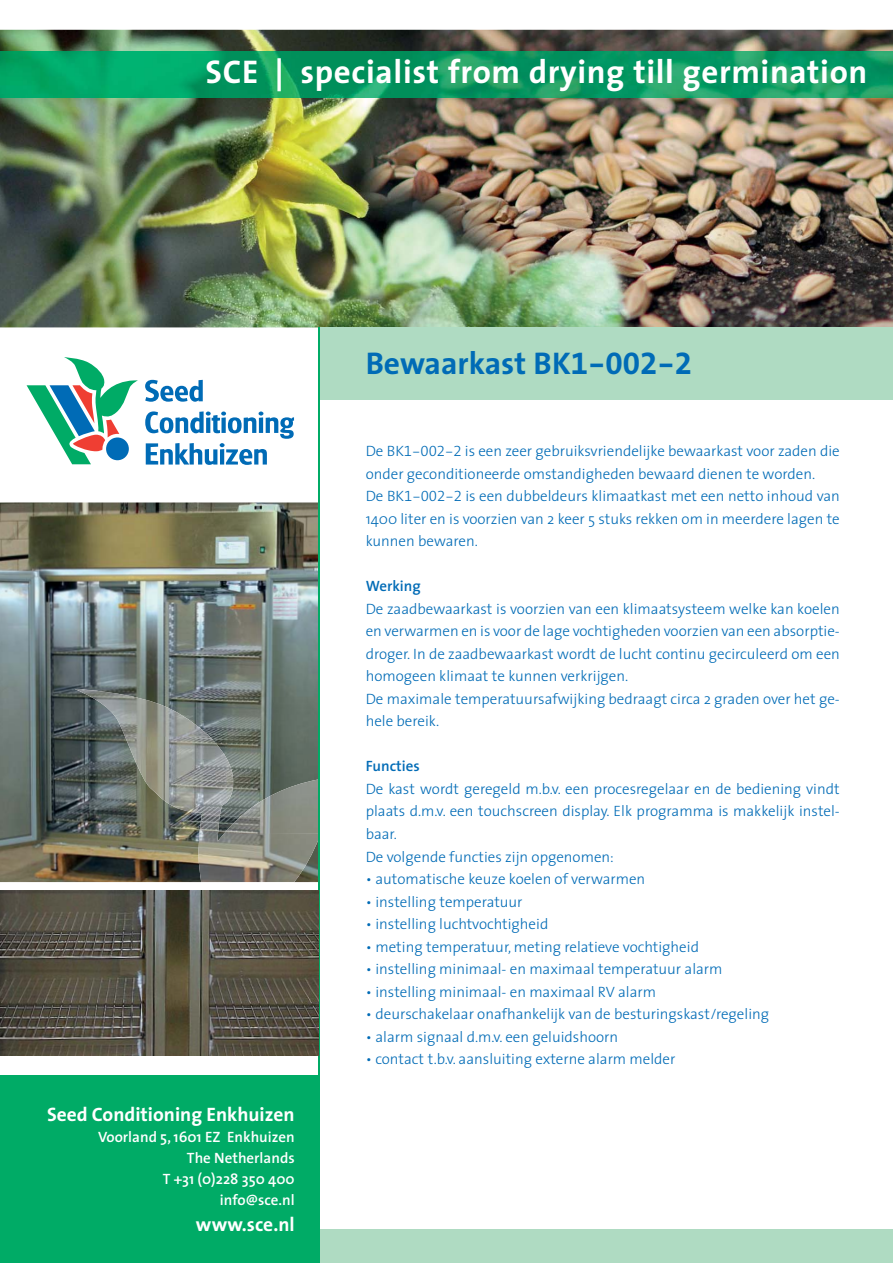
<style>
.page{position:relative;width:893px;height:1263px;background:#fff}
.page>*{position:absolute;margin:0;border:0;box-sizing:border-box;transform-origin:0 0}
.t1{font:700 33px "The Sans";letter-spacing:.02em;color:#fff}
.t2{font:700 31.5px "The Sans";color:#006bb6}
.t3{font:700 19.5px "The Sans";color:#fff}
.t4{font:300 15px/22.5px "The Sans";color:#006bb6}
.t5{font:600 15px/21px "The Sans";color:#fff;text-align:right}
.t6{font:600 15px "The Sans";color:#006bb6}
.s1{font-family:"The Sans Bold Expert";font-weight:400}
.s2{font-family:"The Sans Light Expert";font-weight:400}
</style>
<div class="page">
<img style="left:0;top:30px;width:893px;height:297px">
<img style="left:0;top:51px;width:893px;height:47px">
<div style="left:319px;top:327px;width:574px;height:73px;background:#afdbc2"></div>
<div style="left:319px;top:1229px;width:574px;height:34px;background:#afdbc2"></div>
<img style="left:0;top:502px;width:318px;height:380px">
<svg style="left:145px;top:380px;width:58px;height:22px"></svg>
<svg style="left:145px;top:411px;width:149px;height:54px"></svg>
<svg style="left:27px;top:357px;width:111px;height:107px"></svg>
<img style="left:74px;top:689px;width:147px;height:48px">
<img style="left:123px;top:736px;width:195px;height:40px">
<img style="left:110px;top:776px;width:208px;height:107px">
<div style="left:0;top:1076px;width:319px;height:187px;background:#00ab66"></div>
<hr style="left:318px;top:327px;width:2px;height:936px;background:#00ab66">
<img style="left:0;top:890px;width:319px;height:165px">
<h1 class="t1" style="left:205px;top:55px;width:663px">SCE | specialist from drying till germination</h1>
<h2 class="t2" style="left:366px;top:347px;width:328px">Bewaarkast BK<span class="s1">1-002-2</span></h2>
<h3 class="t3" style="left:47px;top:1104px;width:249px">Seed Conditioning Enkhuizen</h3>
<p class="t5" style="left:98px;top:1128px;width:198px">Voorland 5, 1601 EZ Enkhuizen<br>The Netherlands<br>T +31 (0)228 350 400 info@sce.nl</p>
<h3 class="t3" style="left:196px;top:1214px;width:100px">www.sce.nl</h3>
<p class="t4" style="left:366px;top:441px;width:476px">De BK<span class="s2">1-002-2</span> is een zeer gebruiksvriendelijke bewaarkast voor zaden die onder geconditioneerde omstandigheden bewaard dienen te worden.<br>De BK<span class="s2">1-002-2</span> is een dubbeldeurs klimaatkast met een netto inhoud van 1400 liter en is voorzien van 2 keer 5 stuks rekken om in meerdere lagen te kunnen bewaren.</p>
<p class="t6" style="left:366px;top:580px;width:57px">Werking</p>
<p class="t4" style="left:366px;top:599px;width:476px">De zaadbewaarkast is voorzien van een klimaatsysteem welke kan koelen en verwarmen en is voor de lage vochtigheden voorzien van een absorptie&shy;droger. In de zaadbewaarkast wordt de lucht continu gecirculeerd om een homogeen klimaat te kunnen verkrijgen.<br>De maximale temperatuursafwijking bedraagt circa 2 graden over het ge&shy;hele bereik.</p>
<p class="t6" style="left:366px;top:760px;width:56px">Functies</p>
<p class="t4" style="left:366px;top:779px;width:476px">De kast wordt geregeld m.b.v. een procesregelaar en de bediening vindt plaats d.m.v. een touchscreen display. Elk programma is makkelijk instel&shy;baar.<br>De volgende functies zijn opgenomen:</p>
<p class="t4" style="left:366px;top:869px;width:281px">• automatische keuze koelen of verwarmen</p>
<p class="t4" style="left:366px;top:891px;width:158px">• instelling temperatuur</p>
<p class="t4" style="left:366px;top:914px;width:184px">• instelling luchtvochtigheid</p>
<p class="t4" style="left:366px;top:936px;width:335px">• meting temperatuur, meting relatieve vochtigheid</p>
<p class="t4" style="left:366px;top:959px;width:358px">• instelling minimaal- en maximaal temperatuur alarm</p>
<p class="t4" style="left:366px;top:981px;width:292px">• instelling minimaal- en maximaal RV alarm</p>
<p class="t4" style="left:366px;top:1004px;width:405px">• deurschakelaar onafhankelijk van de besturingskast/regeling</p>
<p class="t4" style="left:366px;top:1026px;width:254px">• alarm signaal d.m.v. een geluidshoorn</p>
<p class="t4" style="left:366px;top:1049px;width:311px">• contact t.b.v. aansluiting externe alarm melder</p>
</div>
